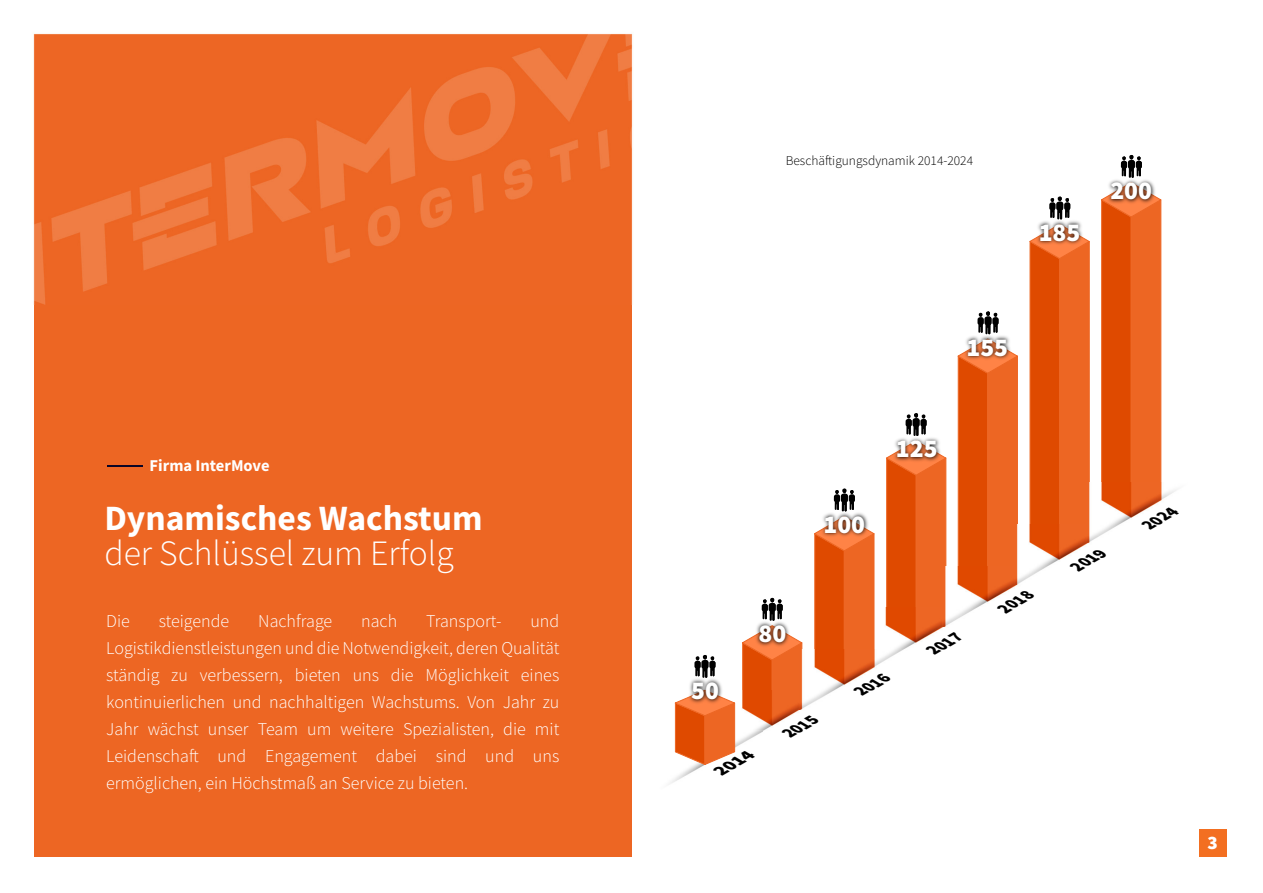
<style>
.page{position:relative;width:1263px;height:893px;background:#fff}
.page>*{position:absolute;margin:0;border:0;box-sizing:border-box;transform-origin:0 0}
.t1{font:300 35.55px "Source Sans Pro";color:#fff}
.t2{font:700 35.55px "Source Sans Pro";color:#fff}
.t3{font:900 25.8px "Source Sans Pro";color:#fff}
.t4{font:900 19.05px "Source Sans Pro";color:#fff}
.t5{font:300 18px/27px "Source Sans Pro";color:#fff;text-align:justify}
.t6{font:700 16.5px "Source Sans Pro";color:#fff}
.t7{font:italic 900 16.05px "Source Sans Pro";color:#000}
.t8{font:italic 900 16.05px "Source Sans Pro";color:#000;scale:1.15 1}
.t9{font:300 13.35px "Source Sans Pro";color:#000}
</style>
<div class="page">
<div style="left:34px;top:34px;width:597px;height:822px;background:#ed6623"></div>
<hr style="left:107px;top:465px;width:36px;height:2px;background:#0a0526">
<div style="left:1199px;top:829px;width:27px;height:27px;background:#f36f21"></div>
<img style="left:735px;top:703px;width:36px;height:29px">
<img style="left:670px;top:730px;width:92px;height:54px">
<img style="left:885px;top:608px;width:30px;height:43px">
<img style="left:946px;top:602px;width:41px;height:24px">
<svg style="left:1029px;top:197px;width:61px;height:327px;background:#e56526"></svg>
<img style="left:1018px;top:524px;width:72px;height:60px">
<img style="left:802px;top:650px;width:99px;height:59px">
<img style="left:1035px;top:220px;width:49px;height:26px">
<svg style="left:1101px;top:155px;width:60px;height:328px;background:#e46424"></svg>
<img style="left:1086px;top:483px;width:90px;height:59px">
<img style="left:1106px;top:178px;width:50px;height:26px">
<svg style="left:742px;top:598px;width:60px;height:128px"></svg>
<svg style="left:675px;top:697px;width:60px;height:68px;background:#eb7034"></svg>
<img style="left:687px;top:679px;width:36px;height:25px">
<svg style="left:694px;top:655px;width:21px;height:23px"></svg>
<svg style="left:814px;top:489px;width:61px;height:196px"></svg>
<svg style="left:886px;top:413px;width:60px;height:230px;background:#df723c"></svg>
<svg style="left:957px;top:311px;width:61px;height:291px;background:#e16e36"></svg>
<img style="left:33px;top:33px;width:600px;height:271px">
<p class="t6" style="left:150px;top:459px;width:122px">Firma InterMove</p>
<h1 class="t2" style="left:104px;top:503px;width:380px">Dynamisches Wachstum</h1>
<h1 class="t1" style="left:104px;top:538px;width:351px">der Schlüssel zum Erfolg</h1>
<p class="t5" style="left:106px;top:608px;width:25px">Die</p>
<p class="t5" style="left:159px;top:608px;width:72px">steigende</p>
<p class="t5" style="left:258px;top:608px;width:76px">Nachfrage</p>
<p class="t5" style="left:361px;top:608px;width:38px">nach</p>
<p class="t5" style="left:426px;top:608px;width:77px">Transport-</p>
<p class="t5" style="left:106px;top:608px;width:455px;text-indent:424px">und Logistikdienstleistungen und die Notwendigkeit, deren Qualität ständig zu verbessern, bieten uns die Möglichkeit eines kontinuierlichen und nachhaltigen Wachstums. Von Jahr zu Jahr wächst unser Team um weitere Spezialisten, die mit Leidenschaft und Engagement dabei sind und uns ermöglichen, ein Höchstmaß an Service zu bieten.</p>
<p class="t9" style="left:786px;top:155px;width:189px">Beschäftigungsdynamik 2014-2024</p>
<h2 class="t3" style="left:1039px;top:222px;width:43px">185</h2>
<h2 class="t3" style="left:1110px;top:180px;width:43px">200</h2>
<h2 class="t3" style="left:966px;top:336px;width:43px">155</h2>
<h2 class="t3" style="left:691px;top:680px;width:29px">50</h2>
<h2 class="t3" style="left:758px;top:623px;width:29px">80</h2>
<h2 class="t3" style="left:823px;top:513px;width:43px">100</h2>
<h2 class="t3" style="left:896px;top:438px;width:43px">125</h2>
<p class="t7" style="left:928px;top:645px;width:36px;rotate:-30deg">2017</p>
<p class="t7" style="left:856px;top:686px;width:36px;rotate:-30deg">2016</p>
<p class="t7" style="left:784px;top:728px;width:36px;rotate:-30deg">2015</p>
<p class="t8" style="left:716px;top:766px;width:36px;rotate:-30deg">2014</p>
<p class="t7" style="left:1000px;top:603px;width:36px;rotate:-30deg">2018</p>
<p class="t7" style="left:1072px;top:561px;width:36px;rotate:-30deg">2019</p>
<p class="t7" style="left:1144px;top:519px;width:36px;rotate:-30deg">2024</p>
<p class="t4" style="left:1207px;top:835px;width:12px">3</p>
</div>
